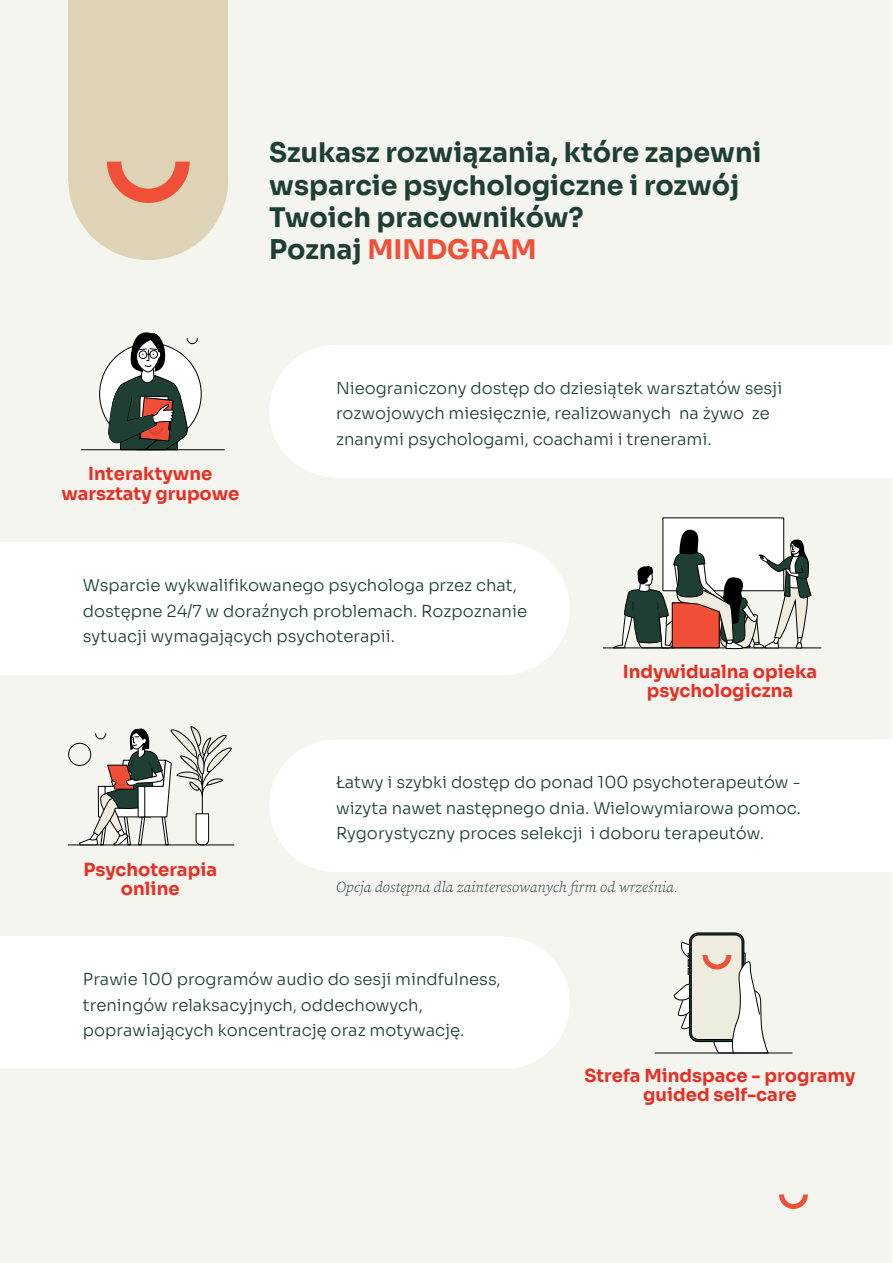
<style>
.page{position:relative;width:893px;height:1263px;background:#fff}
.page>*{position:absolute;margin:0;border:0;box-sizing:border-box;transform-origin:0 0}
.t1{font:700 27px/32.4px "Sora";color:#1f3f34}
.t2{font:700 18px/19.5px "Sora";color:#e63025;text-align:center}
.t3{font:300 16.5px/25.5px "Sora";color:#1f3f34}
.t4{font:italic 300 15px "Source Serif Pro";color:#1f3f34}
.s1{color:#f04f38}
</style>
<div class="page">
<div style="left:0;top:0;width:892px;height:1263px;background:#f5f5f0"></div>
<svg style="left:779px;top:1194px;width:29px;height:15px"></svg>
<div style="left:100px;top:343px;width:101px;height:102px;background:#fff;border-radius:50%"></div>
<hr style="left:82px;top:449px;width:142px;height:1px;background:#000">
<svg style="left:108px;top:332px;width:90px;height:118px"></svg>
<div style="left:68px;top:743px;width:23px;height:22px;border:1px solid #000;border-radius:50%"></div>
<hr style="left:68px;top:845px;width:166px;height:1px;background:#000">
<svg style="left:79px;top:726px;width:153px;height:119px"></svg>
<div style="left:663px;top:518px;width:121px;height:73px;background:#fff"></div>
<hr style="left:603px;top:648px;width:218px;height:1px;background:#000">
<svg style="left:613px;top:530px;width:198px;height:120px"></svg>
<div style="left:269px;top:345px;width:133px;height:132px;background:#fff;border-radius:50%"></div>
<div style="left:335px;top:345px;width:558px;height:132px;background:#fff"></div>
<div style="left:269px;top:740px;width:133px;height:132px;background:#fff;border-radius:50%"></div>
<div style="left:335px;top:740px;width:558px;height:132px;background:#fff"></div>
<div style="left:438px;top:543px;width:132px;height:132px;background:#fff;border-radius:50%"></div>
<div style="left:0;top:543px;width:504px;height:132px;background:#fff"></div>
<div style="left:438px;top:937px;width:132px;height:132px;background:#fff;border-radius:50%"></div>
<div style="left:0;top:937px;width:504px;height:132px;background:#fff"></div>
<div style="left:691px;top:935px;width:51px;height:104px;background:#eeecdf;border-radius:7px"></div>
<hr style="left:655px;top:1053px;width:137px;height:1px;background:#000">
<svg style="left:673px;top:942px;width:95px;height:111px"></svg>
<div style="left:68px;top:100px;width:160px;height:160px;background:#ded3b6;border-radius:50%"></div>
<div style="left:68px;top:0;width:160px;height:180px;background:#ded3b6"></div>
<svg style="left:107px;top:162px;width:83px;height:41px"></svg>
<h1 class="t1" style="left:269px;top:134px;width:494px">Szukasz rozwiązania, które zapewni wsparcie psychologiczne i rozwój<br>Twoich pracowników?<br>Poznaj <span class="s1">MINDGRAM</span></h1>
<p class="t2" style="left:61px;top:463px;width:179px">Interaktywne warsztaty grupowe</p>
<p class="t3" style="left:336px;top:373px;width:448px">Nieograniczony dostęp do dziesiątek warsztatów sesji rozwojowych miesięcznie, realizowanych na żywo ze znanymi psychologami, coachami i trenerami.</p>
<p class="t3" style="left:83px;top:571px;width:446px">Wsparcie wykwalifikowanego psychologa przez chat, dostępne 24/7 w doraźnych problemach. Rozpoznanie sytuacji wymagających psychoterapii.</p>
<p class="t2" style="left:623px;top:660px;width:196px">Indywidualna opieka psychologiczna</p>
<p class="t2" style="left:84px;top:858px;width:135px">Psychoterapia online</p>
<p class="t3" style="left:336px;top:768px;width:466px;text-align:justify">Łatwy i szybki dostęp do ponad 100 psychoterapeutów - wizyta nawet następnego dnia. Wielowymiarowa pomoc.<br>Rygorystyczny proces selekcji i doboru terapeutów.</p>
<p class="t4" style="left:336px;top:878px;width:344px">Opcja dostępna dla zainteresowanych firm od września.</p>
<p class="t3" style="left:83px;top:965px;width:419px">Prawie 100 programów audio do sesji mindfulness, treningów relaksacyjnych, oddechowych, poprawiających koncentrację oraz motywację.</p>
<p class="t2" style="left:584px;top:1064px;width:272px">Strefa Mindspace - programy guided self-care</p>
</div>
